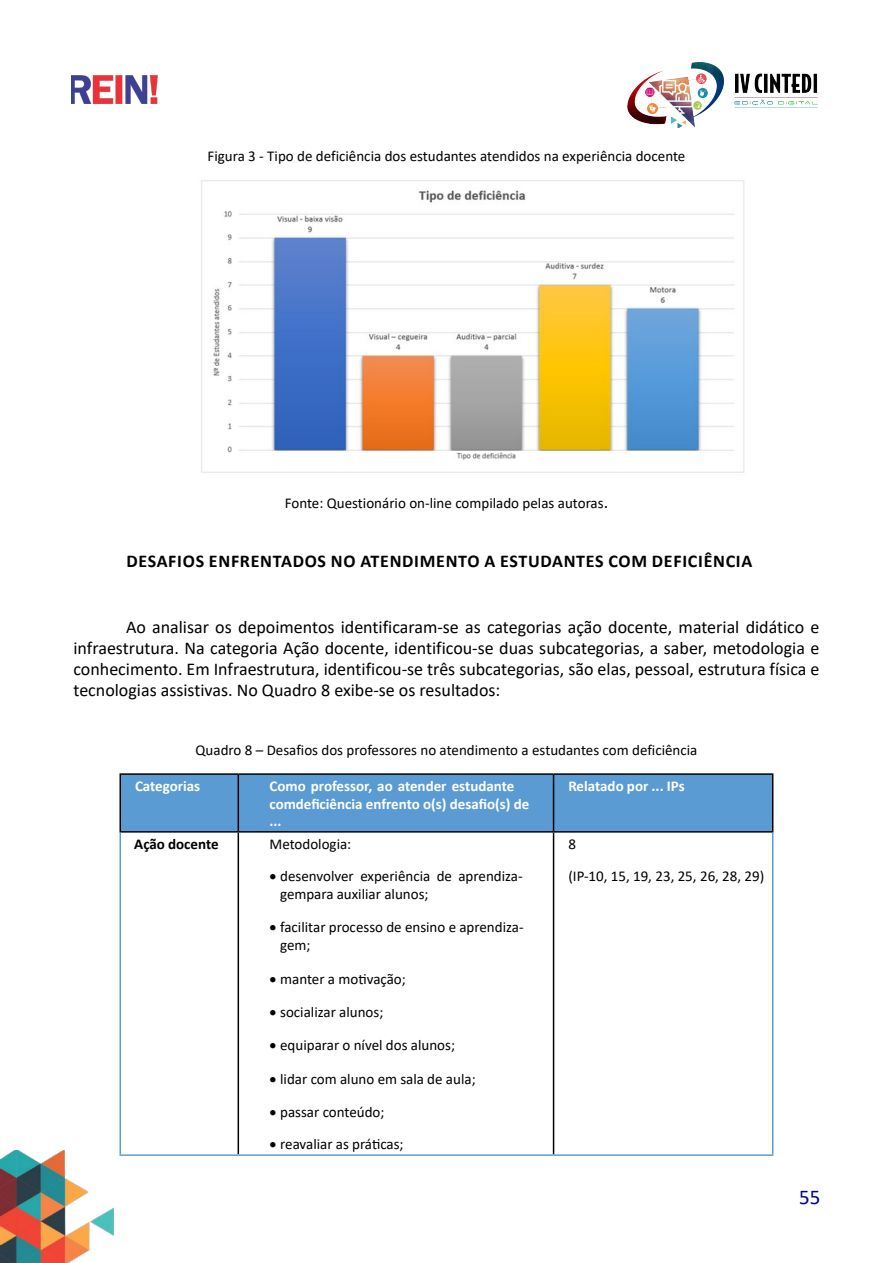
<style>
.page{position:relative;width:893px;height:1263px;background:#fff}
.page>*{position:absolute;margin:0;border:0;box-sizing:border-box;transform-origin:0 0}
.t1{font:21px "Calibri";color:#00009c}
.t2{font:18px/21px "Calibri";color:#000;text-align:justify}
.t3{font:700 18px "Calibri";letter-spacing:.04em;color:#000}
.t4{font:15px/17.2px "Calibri";color:#000}
.t5{font:700 15px/17.2px "Calibri";color:#fff}
.t6{font:700 15px "Calibri";color:#000}
.s1{font-size:18px}
</style>
<div class="page">
<img style="left:0;top:1150px;width:113px;height:113px">
<img style="left:71px;top:75px;width:87px;height:28px">
<img style="left:628px;top:63px;width:190px;height:65px">
<img style="left:201px;top:180px;width:544px;height:293px">
<div style="left:121px;top:775px;width:651px;height:56px;background:#5b9bd4"></div>
<hr style="left:119px;top:773px;width:119px;height:2px;background:#000">
<hr style="left:119px;top:775px;width:2px;height:56px;background:#000">
<hr style="left:238px;top:773px;width:316px;height:2px;background:#000">
<hr style="left:238px;top:775px;width:1px;height:56px;background:#000">
<hr style="left:554px;top:773px;width:219px;height:2px;background:#000">
<hr style="left:553px;top:775px;width:1px;height:56px;background:#000">
<hr style="left:772px;top:775px;width:1px;height:56px;background:#000">
<hr style="left:119px;top:831px;width:119px;height:2px;background:#000">
<hr style="left:238px;top:831px;width:316px;height:2px;background:#000">
<hr style="left:238px;top:833px;width:1px;height:321px;background:#000">
<hr style="left:554px;top:831px;width:219px;height:2px;background:#000">
<hr style="left:553px;top:833px;width:1px;height:321px;background:#000">
<hr style="left:119px;top:833px;width:2px;height:321px;background:#5b9bd4">
<hr style="left:119px;top:1154px;width:119px;height:2px;background:#5b9bd4">
<hr style="left:238px;top:1154px;width:316px;height:2px;background:#5b9bd4">
<hr style="left:554px;top:1154px;width:219px;height:2px;background:#5b9bd4">
<hr style="left:772px;top:833px;width:1px;height:321px;background:#5b9bd4">
<p class="t4" style="left:208px;top:147px;width:479px">Figura 3 - Tipo de deficiência dos estudantes atendidos na experiência docente</p>
<p class="t4" style="left:285px;top:494px;width:325px">Fonte: Questionário on-line compilado pelas autoras<span class="s1">.</span></p>
<p class="t3" style="left:126px;top:548px;width:627px">DESAFIOS ENFRENTADOS NO ATENDIMENTO A ESTUDANTES COM DEFICIÊNCIA</p>
<p class="t2" style="left:73px;top:616px;width:747px;text-indent:53px">Ao analisar os depoimentos identificaram-se as categorias ação docente, material didático e infraestrutura. Na categoria Ação docente, identificou-se duas subcategorias, a saber, metodologia e conhecimento. Em Infraestrutura, identificou-se três subcategorias, são elas, pessoal, estrutura física e tecnologias assistivas. No Quadro 8 exibe-se os resultados:</p>
<p class="t4" style="left:195px;top:741px;width:503px">Quadro 8 – Desafios dos professores no atendimento a estudantes com deficiência</p>
<p class="t5" style="left:135px;top:777px;width:67px">Categorias</p>
<p class="t5" style="left:269px;top:777px;width:261px">Como professor, ao atender estudante com deficiência enfrento o(s) desafio(s) de ...</p>
<p class="t5" style="left:568px;top:777px;width:118px">Relatado por ... IPs</p>
<p class="t6" style="left:134px;top:833px;width:86px">Ação docente</p>
<p class="t4" style="left:269px;top:835px;width:83px">Metodologia:</p>
<p class="t4" style="left:280px;top:867px;width:244px;text-indent:-11px">• desenvolver experiência de aprendiza&shy;gem para auxiliar alunos;</p>
<p class="t4" style="left:280px;top:917px;width:245px;line-height:18.3px;text-indent:-11px">• facilitar processo de ensino e aprendiza&shy;gem;</p>
<p class="t4" style="left:269px;top:970px;width:138px">• manter a motivação;</p>
<p class="t4" style="left:269px;top:1003px;width:115px">• socializar alunos;</p>
<p class="t4" style="left:269px;top:1036px;width:187px">• equiparar o nível dos alunos;</p>
<p class="t4" style="left:269px;top:1069px;width:208px">• lidar com aluno em sala de aula;</p>
<p class="t4" style="left:269px;top:1103px;width:117px">• passar conteúdo;</p>
<p class="t4" style="left:269px;top:1135px;width:136px">• reavaliar as práticas;</p>
<p class="t4" style="left:568px;top:827px;width:197px;line-height:32.4px">8<br>(IP-10, 15, 19, 23, 25, 26, 28, 29)</p>
<h1 class="t1" style="left:799px;top:1182px;width:23px">55</h1>
</div>
